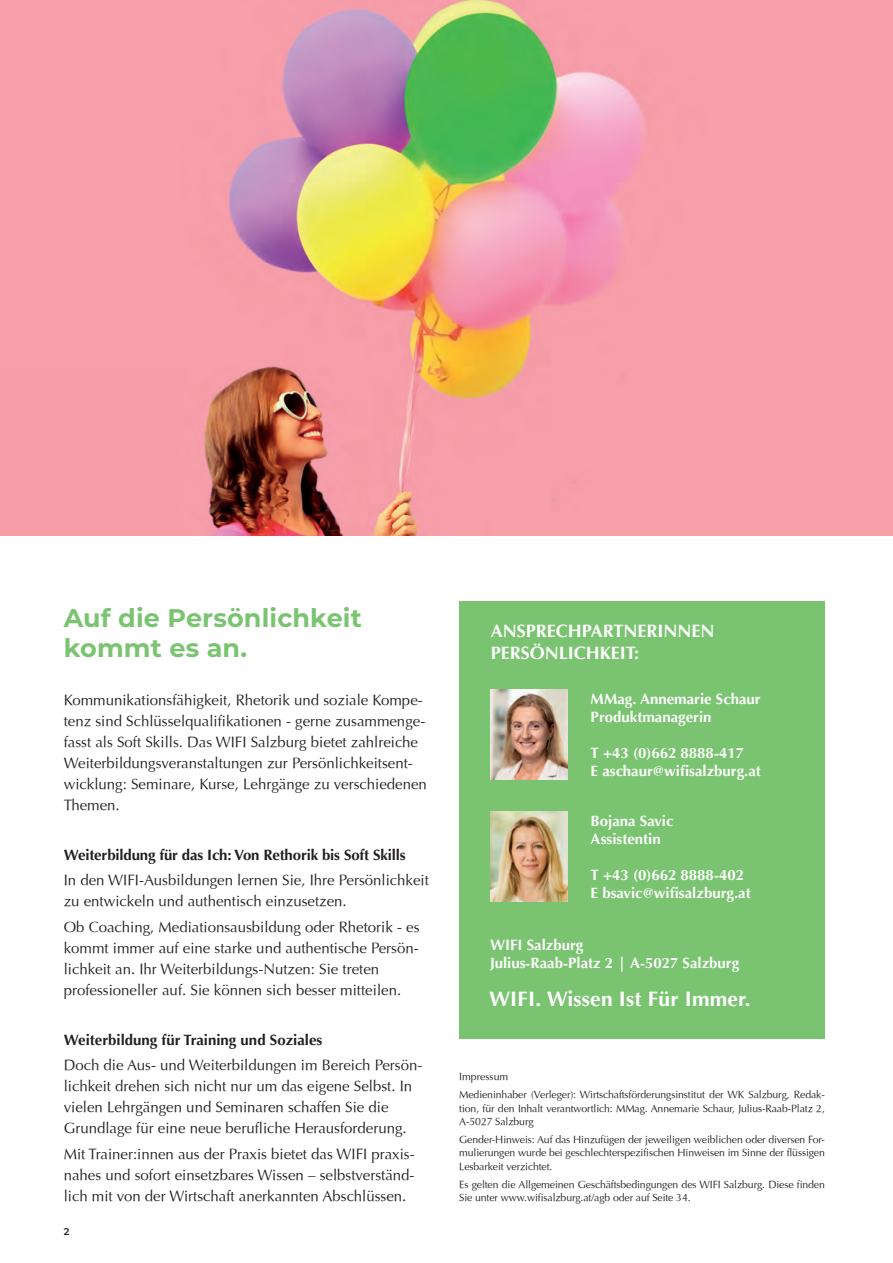
<style>
.page{position:relative;width:893px;height:1263px;background:#fff}
.page>*{position:absolute;margin:0;border:0;box-sizing:border-box;transform-origin:0 0}
.Grundtext{font:700 25.5px/30.6px "Montserrat";letter-spacing:.005em;color:#7ac471}
.t1{font:700 21px "Optima";letter-spacing:.01em;color:#fff}
.t2{font:700 18px "Optima";color:#fff}
.Grundtext-2{font:15px/21px "Optima";color:#231f20}
.t3{font:700 15px "Optima";color:#fff}
.Grundtext-3{font:700 15px "Optima";letter-spacing:-.01em;color:#231f20}
.Grundtext-4{font:10.5px/13.5px "Optima";letter-spacing:-.01em;color:#231f20;text-align:justify}
.t4{font:600 9.75px "Montserrat";color:#231f20}
</style>
<div class="page">
<img style="left:0;top:0;width:893px;height:536px">
<div style="left:459px;top:601px;width:366px;height:437px;background:#7ac471"></div>
<img style="left:491px;top:690px;width:76px;height:89px">
<img style="left:491px;top:812px;width:76px;height:89px">
<p class="Grundtext" style="left:64px;top:601px;width:300px">Auf die Persönlichkeit kommt es an.</p>
<p class="Grundtext-2" style="left:64px;top:689px;width:365px">Kommunikationsfähigkeit, Rhetorik und soziale Kompe&shy;tenz sind Schlüsselqualifikationen - gerne zusammenge&shy;fasst als Soft Skills. Das WIFI Salzburg bietet zahlreiche Weiterbildungsveranstaltungen zur Persönlichkeitsent&shy;wicklung: Seminare, Kurse, Lehrgänge zu verschiedenen Themen.</p>
<p class="Grundtext-3" style="left:64px;top:846px;width:343px">Weiterbildung für das Ich: Von Rethorik bis Soft Skills</p>
<p class="Grundtext-2" style="left:64px;top:870px;width:367px">In den WIFI-Ausbildungen lernen Sie, Ihre Persönlichkeit zu entwickeln und authentisch einzusetzen.</p>
<p class="Grundtext-2" style="left:64px;top:916px;width:357px">Ob Coaching, Mediationsausbildung oder Rhetorik - es kommt immer auf eine starke und authentische Persön&shy;lichkeit an. Ihr Weiterbildungs-Nutzen: Sie treten professioneller auf. Sie können sich besser mitteilen.</p>
<p class="Grundtext-3" style="left:64px;top:1031px;width:260px">Weiterbildung für Training und Soziales</p>
<p class="Grundtext-2" style="left:64px;top:1055px;width:360px">Doch die Aus- und Weiterbildungen im Bereich Persön&shy;lichkeit drehen sich nicht nur um das eigene Selbst. In vielen Lehrgängen und Seminaren schaffen Sie die Grundlage für eine neue berufliche Herausforderung.</p>
<p class="Grundtext-2" style="left:64px;top:1143px;width:352px;text-align:justify">Mit Trainer:innen aus der Praxis bietet das WIFI praxis&shy;nahes und sofort einsetzbares Wissen – selbstverständ&shy;lich mit von der Wirtschaft anerkannten Abschlüssen.</p>
<p class="t4" style="left:64px;top:1225px;width:7px">2</p>
<p class="t2" style="left:491px;top:621px;width:225px">ANSPRECHPARTNERINNEN</p>
<p class="t2" style="left:491px;top:642px;width:150px">PERSÖNLICHKEIT:</p>
<p class="t3" style="left:591px;top:690px;width:172px">MMag. Annemarie Schaur</p>
<p class="t3" style="left:591px;top:708px;width:122px">Produktmanagerin</p>
<p class="t3" style="left:591px;top:744px;width:155px">T +43 (0)662 8888-417</p>
<p class="t3" style="left:591px;top:762px;width:172px">E aschaur@wifisalzburg.at</p>
<p class="t3" style="left:591px;top:812px;width:84px">Bojana Savic</p>
<p class="t3" style="left:591px;top:830px;width:72px">Assistentin</p>
<p class="t3" style="left:591px;top:866px;width:155px">T +43 (0)662 8888-402</p>
<p class="t3" style="left:591px;top:884px;width:162px">E bsavic@wifisalzburg.at</p>
<p class="t3" style="left:490px;top:936px;width:95px">WIFI Salzburg</p>
<p class="t3" style="left:490px;top:954px;width:251px">Julius-Raab-Platz 2 | A-5027 Salzburg</p>
<p class="t1" style="left:489px;top:986px;width:263px">WIFI. Wissen Ist Für Immer.</p>
<p class="Grundtext-4" style="left:459px;top:1070px;width:51px">Impressum</p>
<p class="Grundtext-4" style="left:459px;top:1088px;width:367px">Medieninhaber (Verleger): Wirtschaftsförderungsinstitut der WK Salzburg, Redak&shy;tion, für den Inhalt verantwortlich: MMag. Annemarie Schaur, Julius-Raab-Platz 2, A-5027 Salzburg</p>
<p class="Grundtext-4" style="left:459px;top:1133px;width:367px">Gender-Hinweis: Auf das Hinzufügen der jeweiligen weiblichen oder diversen For&shy;mulierungen wurde bei geschlechterspezifischen Hinweisen im Sinne der flüssigen Lesbarkeit verzichtet.</p>
<p class="Grundtext-4" style="left:459px;top:1177px;width:367px">Es gelten die Allgemeinen Geschäftsbedingungen des WIFI Salzburg. Diese finden<br>Sie unter www.wifisalzburg.at/agb oder auf Seite 34.</p>
</div>
